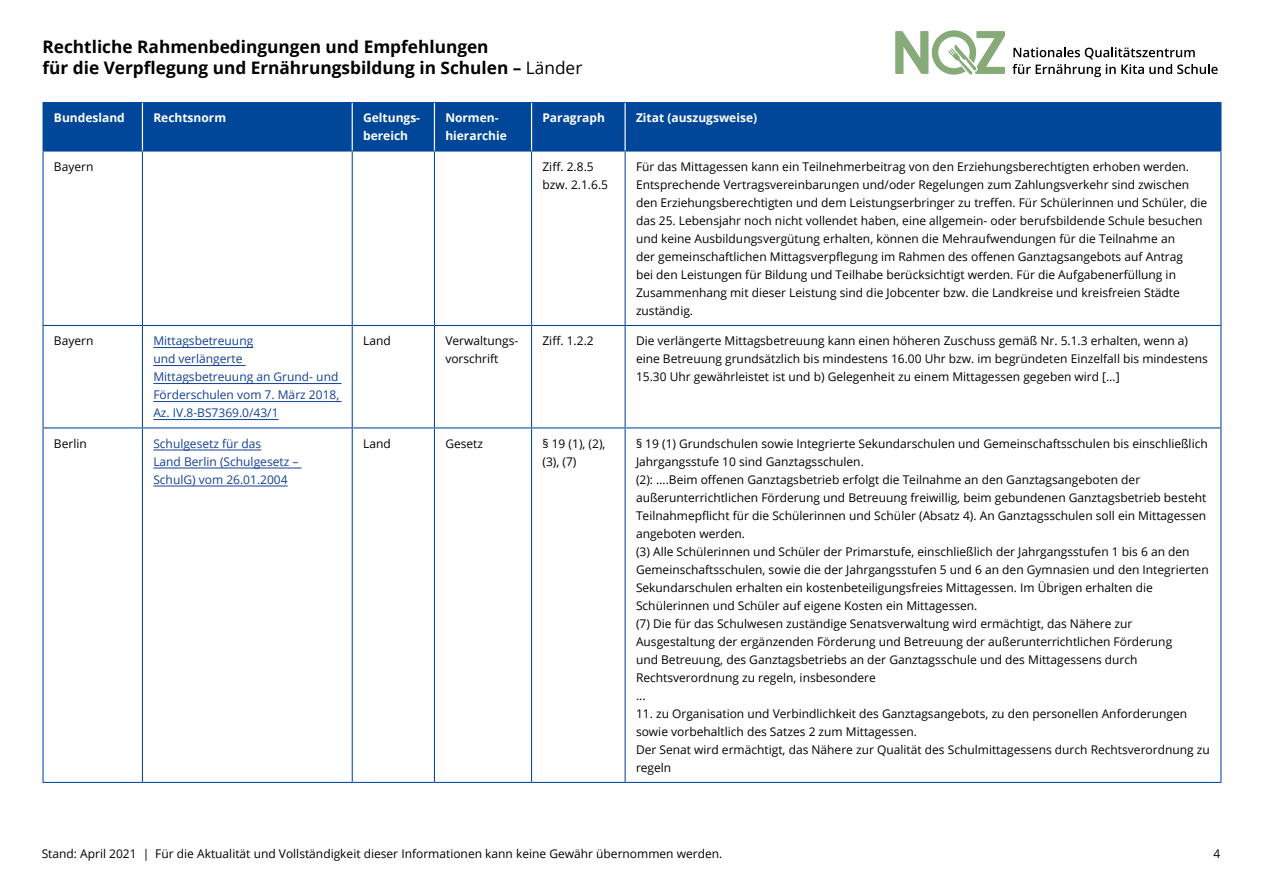
<style>
.page{position:relative;width:1263px;height:893px;background:#fff}
.page>*{position:absolute;margin:0;border:0;box-sizing:border-box;transform-origin:0 0}
.t1{font:700 17.25px/20.7px "Open Sans";color:#000}
.p_TD_keine_Silbentre{font:12px/18px "Open Sans";color:#000}
.p_TD_keine_Silbentre-2{font:12px/18px "Open Sans";color:#134094}
.p_TH{font:700 12px/18px "Open Sans";color:#fff}
.p_TD_Silbentrennung{font:12px/18px "Open Sans";color:#000}
.s1{font-weight:400}
</style>
<div class="page">
<svg style="left:895px;top:30px;width:110px;height:45px"></svg>
<svg style="left:1012px;top:47px;width:205px;height:30px"></svg>
<div style="left:44px;top:103px;width:1176px;height:47px;background:#004799"></div>
<hr style="left:43px;top:152px;width:1px;height:173px;background:#004799">
<hr style="left:142px;top:152px;width:1px;height:173px;background:#004799">
<hr style="left:352px;top:152px;width:1px;height:173px;background:#004799">
<hr style="left:434px;top:152px;width:1px;height:173px;background:#004799">
<hr style="left:531px;top:152px;width:1px;height:173px;background:#004799">
<hr style="left:625px;top:152px;width:1px;height:173px;background:#004799">
<hr style="left:1220px;top:152px;width:1px;height:173px;background:#004799">
<hr style="left:43px;top:325px;width:99px;height:1px;background:#004799">
<hr style="left:43px;top:326px;width:1px;height:101px;background:#004799">
<hr style="left:142px;top:325px;width:210px;height:1px;background:#004799">
<hr style="left:142px;top:326px;width:1px;height:101px;background:#004799">
<hr style="left:352px;top:325px;width:82px;height:1px;background:#004799">
<hr style="left:352px;top:326px;width:1px;height:101px;background:#004799">
<hr style="left:434px;top:325px;width:97px;height:1px;background:#004799">
<hr style="left:434px;top:326px;width:1px;height:101px;background:#004799">
<hr style="left:531px;top:325px;width:94px;height:1px;background:#004799">
<hr style="left:531px;top:326px;width:1px;height:101px;background:#004799">
<hr style="left:625px;top:325px;width:596px;height:1px;background:#004799">
<hr style="left:625px;top:326px;width:1px;height:101px;background:#004799">
<hr style="left:1220px;top:326px;width:1px;height:101px;background:#004799">
<hr style="left:43px;top:427px;width:99px;height:1px;background:#004799">
<hr style="left:43px;top:428px;width:1px;height:354px;background:#004799">
<hr style="left:142px;top:427px;width:210px;height:1px;background:#004799">
<hr style="left:142px;top:428px;width:1px;height:354px;background:#004799">
<hr style="left:352px;top:427px;width:82px;height:1px;background:#004799">
<hr style="left:352px;top:428px;width:1px;height:354px;background:#004799">
<hr style="left:434px;top:427px;width:97px;height:1px;background:#004799">
<hr style="left:434px;top:428px;width:1px;height:354px;background:#004799">
<hr style="left:531px;top:427px;width:94px;height:1px;background:#004799">
<hr style="left:531px;top:428px;width:1px;height:354px;background:#004799">
<hr style="left:625px;top:427px;width:596px;height:1px;background:#004799">
<hr style="left:625px;top:428px;width:1px;height:354px;background:#004799">
<hr style="left:1220px;top:428px;width:1px;height:354px;background:#004799">
<hr style="left:43px;top:782px;width:99px;height:1px;background:#004799">
<hr style="left:142px;top:782px;width:210px;height:1px;background:#004799">
<hr style="left:352px;top:782px;width:82px;height:1px;background:#004799">
<hr style="left:434px;top:782px;width:97px;height:1px;background:#004799">
<hr style="left:531px;top:782px;width:94px;height:1px;background:#004799">
<hr style="left:625px;top:782px;width:596px;height:1px;background:#004799">
<hr style="left:43px;top:102px;width:99px;height:1px;background:#004799">
<hr style="left:43px;top:103px;width:1px;height:47px;background:#004799">
<hr style="left:142px;top:102px;width:210px;height:1px;background:#004799">
<hr style="left:352px;top:102px;width:82px;height:1px;background:#004799">
<hr style="left:434px;top:102px;width:97px;height:1px;background:#004799">
<hr style="left:531px;top:102px;width:94px;height:1px;background:#004799">
<hr style="left:625px;top:102px;width:596px;height:1px;background:#004799">
<hr style="left:1220px;top:103px;width:1px;height:47px;background:#004799">
<hr style="left:43px;top:150px;width:99px;height:2px;background:#004799">
<hr style="left:142px;top:150px;width:210px;height:2px;background:#004799">
<hr style="left:352px;top:150px;width:82px;height:2px;background:#004799">
<hr style="left:434px;top:150px;width:97px;height:2px;background:#004799">
<hr style="left:531px;top:150px;width:94px;height:2px;background:#004799">
<hr style="left:625px;top:150px;width:596px;height:2px;background:#004799">
<hr style="left:142px;top:103px;width:1px;height:47px;background:#fff">
<hr style="left:352px;top:103px;width:1px;height:47px;background:#fff">
<hr style="left:434px;top:103px;width:1px;height:47px;background:#fff">
<hr style="left:531px;top:103px;width:1px;height:47px;background:#fff">
<hr style="left:624px;top:103px;width:2px;height:47px;background:#fff">
<hr style="left:153px;top:347px;width:100px;height:1px;background:#134094">
<hr style="left:153px;top:365px;width:93px;height:1px;background:#134094">
<hr style="left:153px;top:383px;width:188px;height:1px;background:#134094">
<hr style="left:153px;top:401px;width:189px;height:1px;background:#134094">
<hr style="left:153px;top:419px;width:126px;height:1px;background:#134094">
<hr style="left:153px;top:450px;width:108px;height:1px;background:#134094">
<hr style="left:153px;top:468px;width:148px;height:1px;background:#134094">
<hr style="left:153px;top:486px;width:135px;height:1px;background:#134094">
<h1 class="t1" style="left:43px;top:36px;width:541px">Rechtliche Rahmenbedingungen und Empfehlungen<br>für die Verpflegung und Ernährungsbildung in Schulen – <span class="s1">Länder</span></h1>
<p class="p_TH" style="left:54px;top:109px;width:72px">Bundesland</p>
<p class="p_TH" style="left:153px;top:109px;width:74px">Rechtsnorm</p>
<p class="p_TH" style="left:363px;top:109px;width:59px">Geltungs&shy;bereich</p>
<p class="p_TH" style="left:445px;top:109px;width:63px">Normen&shy;hierarchie</p>
<p class="p_TH" style="left:542px;top:109px;width:64px">Paragraph</p>
<p class="p_TH" style="left:636px;top:109px;width:123px">Zitat (auszugsweise)</p>
<p class="p_TD_Silbentrennung" style="left:54px;top:157px;width:41px">Bayern</p>
<p class="p_TD_keine_Silbentre" style="left:542px;top:157px;width:67px">Ziff. 2.8.5 bzw. 2.1.6.5</p>
<p class="p_TD_keine_Silbentre" style="left:636px;top:157px;width:573px">Für das Mittagessen kann ein Teilnehmerbeitrag von den Erziehungsberechtigten erhoben werden.<br>Entsprechende Vertragsvereinbarungen und/oder Regelungen zum Zahlungsverkehr sind zwischen den Erziehungsberechtigten und dem Leistungserbringer zu treffen. Für Schülerinnen und Schüler, die das 25. Lebensjahr noch nicht vollendet haben, eine allgemein- oder berufsbildende Schule besuchen und keine Ausbildungsvergütung erhalten, können die Mehraufwendungen für die Teilnahme an<br>der gemeinschaftlichen Mittagsverpflegung im Rahmen des offenen Ganztagsangebots auf Antrag<br>bei den Leistungen für Bildung und Teilhabe berücksichtigt werden. Für die Aufgabenerfüllung in Zusammenhang mit dieser Leistung sind die Jobcenter bzw. die Landkreise und kreisfreien Städte zuständig.</p>
<p class="p_TD_Silbentrennung" style="left:54px;top:332px;width:41px">Bayern</p>
<p class="p_TD_keine_Silbentre-2" style="left:153px;top:332px;width:188px">Mittagsbetreuung<br>und verlängerte<br>Mittagsbetreuung an Grund- und<br>Förderschulen vom 7. März 2018,<br>Az. IV.8-BS7369.0/43/1</p>
<p class="p_TD_Silbentrennung" style="left:363px;top:332px;width:29px">Land</p>
<p class="p_TD_Silbentrennung" style="left:445px;top:332px;width:74px">Verwaltungs&shy;vorschrift</p>
<p class="p_TD_keine_Silbentre" style="left:542px;top:332px;width:53px">Ziff. 1.2.2</p>
<p class="p_TD_keine_Silbentre" style="left:636px;top:332px;width:573px">Die verlängerte Mittagsbetreuung kann einen höheren Zuschuss gemäß Nr. 5.1.3 erhalten, wenn a) eine Betreuung grundsätzlich bis mindestens 16.00 Uhr bzw. im begründeten Einzelfall bis mindestens<br>15.30 Uhr gewährleistet ist und b) Gelegenheit zu einem Mittagessen gegeben wird […]</p>
<p class="p_TD_Silbentrennung" style="left:54px;top:434px;width:34px">Berlin</p>
<p class="p_TD_keine_Silbentre-2" style="left:153px;top:434px;width:147px">Schulgesetz für das<br>Land Berlin (Schulgesetz –<br>SchulG) vom 26.01.2004</p>
<p class="p_TD_Silbentrennung" style="left:363px;top:434px;width:29px">Land</p>
<p class="p_TD_Silbentrennung" style="left:445px;top:434px;width:39px">Gesetz</p>
<p class="p_TD_keine_Silbentre" style="left:542px;top:434px;width:65px">§ 19 (1), (2), (3), (7)</p>
<p class="p_TD_keine_Silbentre" style="left:636px;top:434px;width:574px">§ 19 (1) Grundschulen sowie Integrierte Sekundarschulen und Gemeinschaftsschulen bis einschließlich Jahrgangsstufe 10 sind Ganztagsschulen.<br>(2): ….Beim offenen Ganztagsbetrieb erfolgt die Teilnahme an den Ganztagsangeboten der außerunterrichtlichen Förderung und Betreuung freiwillig, beim gebundenen Ganztagsbetrieb besteht Teilnahmepflicht für die Schülerinnen und Schüler (Absatz 4). An Ganztagsschulen soll ein Mittagessen angeboten werden.<br>(3) Alle Schülerinnen und Schüler der Primarstufe, einschließlich der Jahrgangsstufen 1 bis 6 an den Gemeinschaftsschulen, sowie die der Jahrgangsstufen 5 und 6 an den Gymnasien und den Integrierten Sekundarschulen erhalten ein kostenbeteiligungsfreies Mittagessen. Im Übrigen erhalten die Schülerinnen und Schüler auf eigene Kosten ein Mittagessen.<br>(7) Die für das Schulwesen zuständige Senatsverwaltung wird ermächtigt, das Nähere zur Ausgestaltung der ergänzenden Förderung und Betreuung der außerunterrichtlichen Förderung<br>und Betreuung, des Ganztagsbetriebs an der Ganztagsschule und des Mittagessens durch Rechtsverordnung zu regeln, insbesondere<br>...</p>
<p class="p_TD_keine_Silbentre" style="left:636px;top:704px;width:575px">11. zu Organisation und Verbindlichkeit des Ganztagsangebots, zu den personellen Anforderungen sowie vorbehaltlich des Satzes 2 zum Mittagessen.<br>Der Senat wird ermächtigt, das Nähere zur Qualität des Schulmittagessens durch Rechtsverordnung zu regeln</p>
<p class="p_TD_keine_Silbentre" style="left:42px;top:844px;width:682px">Stand: April 2021 | Für die Aktualität und Vollständigkeit dieser Informationen kann keine Gewähr übernommen werden.</p>
<p class="p_TD_keine_Silbentre" style="left:1213px;top:844px;width:8px">4</p>
</div>
